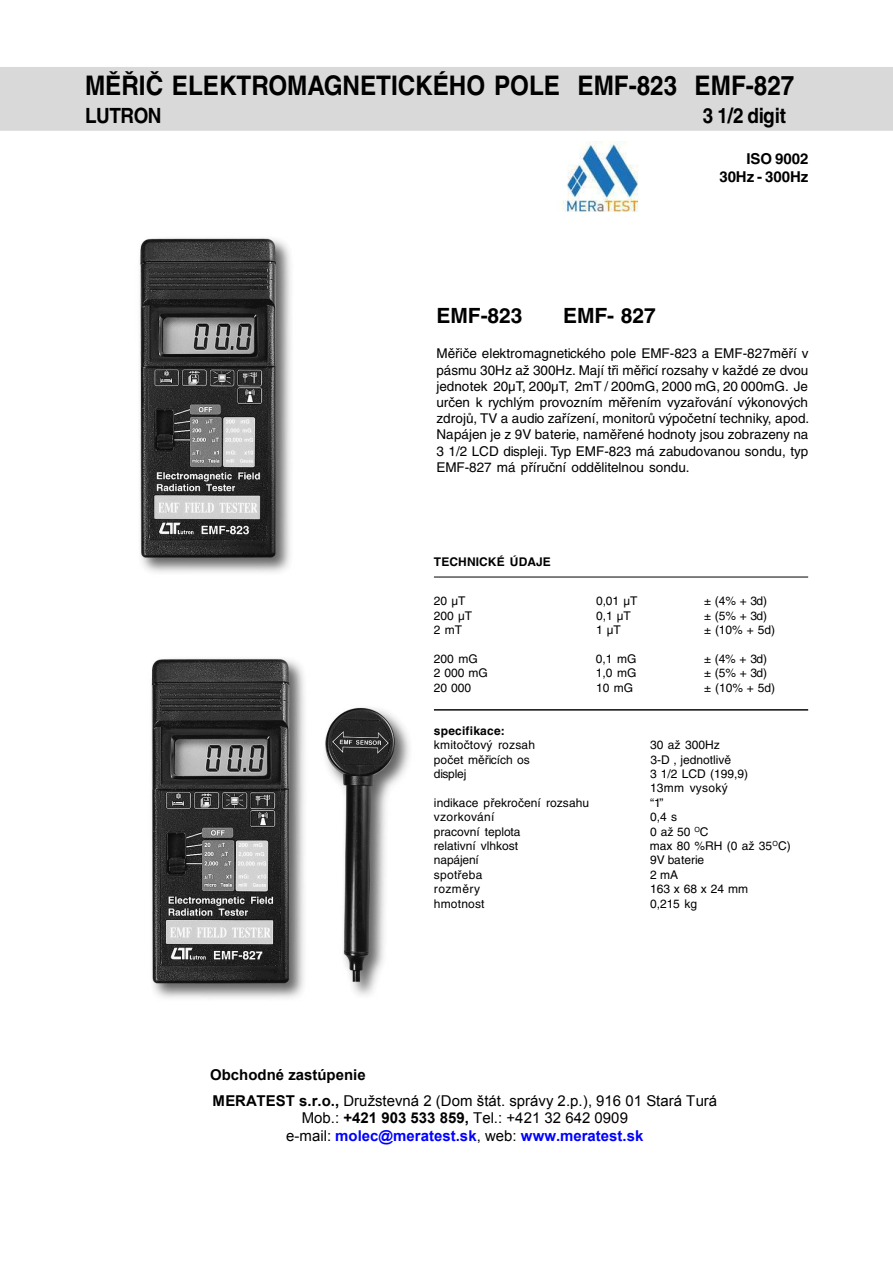
<style>
.page{position:relative;width:893px;height:1263px;background:#fff}
.page>*{position:absolute;margin:0;border:0;box-sizing:border-box;transform-origin:0 0}
.t1{font:700 27px "Helvetica CE";color:#000;scale:.9 1}
.t2{font:700 21px "Helvetica CE";color:#000;scale:.9 1}
.t3{font:700 21px "Helvetica CE";color:#000}
.t4{font:15px/26px "Arial";color:#000}
.t5{font:700 15px/18px "Helvetica CE";letter-spacing:-.005em;color:#000;text-align:right}
.t6{font:13.5px/16.2px "Helvetica CE";letter-spacing:-.005em;color:#000;text-align:justify}
.t7{font:12px "Helvetica CE";color:#000}
.t8{font:12px/14.4px "Helvetica CE";letter-spacing:.02em;color:#000}
.t9{font:700 12px "Helvetica CE";letter-spacing:.01em;color:#000}
.t10{font:12px "Helvetica CE";letter-spacing:.025em;color:#000}
.t11{font:12px "Helvetica CE";letter-spacing:.04em;color:#000}
.s1{font-weight:700}
.s2{font-weight:700;color:#00f}
</style>
<div class="page">
<div style="left:0;top:67px;width:892px;height:64px;background:#d9d9d9"></div>
<img style="left:151px;top:658px;width:259px;height:341px">
<hr style="left:434px;top:577px;width:374px;height:1px;background:#000">
<img style="left:139px;top:238px;width:152px;height:335px">
<hr style="left:434px;top:709px;width:374px;height:2px;background:#000">
<img style="left:563px;top:142px;width:75px;height:71px">
<h1 class="t1" style="left:85px;top:75px;width:789px">MĚŘIČ ELEKTROMAGNETICKÉHO POLE EMF-823 EMF-827</h1>
<h2 class="t2" style="left:85px;top:107px;width:86px">LUTRON</h2>
<h2 class="t2" style="left:702px;top:107px;width:94px">3 1/2 digit</h2>
<p class="t5" style="left:719px;top:151px;width:90px">ISO 9002<br>30Hz - 300Hz</p>
<h2 class="t3" style="left:436px;top:308px;width:88px">EMF-823</h2>
<h2 class="t3" style="left:563px;top:308px;width:94px">EMF- 827</h2>
<p class="t6" style="left:436px;top:347px;width:374px">Měřiče elektromagnetického pole EMF-823 a EMF-827měří v pásmu 30Hz až 300Hz. Mají tři měřicí rozsahy v každé ze dvou jednotek 20µT, 200µT, 2mT / 200mG, 2000 mG, 20 000mG. Je určen k rychlým provozním měřením vyzařování výkonových zdrojů, TV a audio zařízení, monitorů výpočetní techniky, apod.<br>Napájen je z 9V baterie, naměřené hodnoty jsou zobrazeny na 3 1/2 LCD displeji. Typ EMF-823 má zabudovanou sondu, typ EMF-827 má příruční oddělitelnou sondu.</p>
<p class="t9" style="left:434px;top:557px;width:118px">TECHNICKÉ ÚDAJE</p>
<p class="t7" style="left:434px;top:596px;width:33px">20 µT</p>
<p class="t7" style="left:596px;top:596px;width:43px">0,01 µT</p>
<p class="t7" style="left:704px;top:596px;width:65px">± (4% + 3d)</p>
<p class="t7" style="left:434px;top:611px;width:40px">200 µT</p>
<p class="t7" style="left:596px;top:611px;width:36px">0,1 µT</p>
<p class="t7" style="left:704px;top:611px;width:65px">± (5% + 3d)</p>
<p class="t7" style="left:434px;top:625px;width:30px">2 mT</p>
<p class="t7" style="left:596px;top:625px;width:26px">1 µT</p>
<p class="t7" style="left:704px;top:625px;width:72px">± (10% + 5d)</p>
<p class="t7" style="left:434px;top:654px;width:45px">200 mG</p>
<p class="t7" style="left:596px;top:654px;width:42px">0,1 mG</p>
<p class="t7" style="left:704px;top:654px;width:65px">± (4% + 3d)</p>
<p class="t7" style="left:434px;top:668px;width:55px">2 000 mG</p>
<p class="t7" style="left:596px;top:668px;width:42px">1,0 mG</p>
<p class="t7" style="left:704px;top:668px;width:65px">± (5% + 3d)</p>
<p class="t7" style="left:434px;top:683px;width:39px">20 000</p>
<p class="t7" style="left:596px;top:683px;width:39px">10 mG</p>
<p class="t7" style="left:704px;top:683px;width:72px">± (10% + 5d)</p>
<p class="t9" style="left:434px;top:726px;width:72px">specifikace:</p>
<p class="t8" style="left:434px;top:739px;width:103px">kmitočtový rozsah</p>
<p class="t7" style="left:650px;top:740px;width:71px">30 až 300Hz</p>
<p class="t7" style="left:434px;top:755px;width:97px">počet měřicích os</p>
<p class="t7" style="left:650px;top:755px;width:82px">3-D , jednotlivě</p>
<p class="t7" style="left:434px;top:769px;width:34px">displej</p>
<p class="t8" style="left:650px;top:768px;width:99px">3 1/2 LCD (199,9)<br>13mm vysoký</p>
<p class="t7" style="left:434px;top:798px;width:157px">indikace překročení rozsahu</p>
<p class="t7" style="left:650px;top:798px;width:15px">“1”</p>
<p class="t10" style="left:434px;top:812px;width:62px">vzorkování</p>
<p class="t7" style="left:650px;top:812px;width:29px">0,4 s</p>
<p class="t7" style="left:434px;top:827px;width:88px">pracovní teplota</p>
<p class="t7" style="left:650px;top:827px;width:60px">0 až 50 <sup>O</sup>C</p>
<p class="t7" style="left:434px;top:841px;width:86px">relativní vlhkost</p>
<p class="t7" style="left:649px;top:841px;width:142px">max 80 %RH (0 až 35<sup>O</sup>C)</p>
<p class="t7" style="left:434px;top:856px;width:47px">napájení</p>
<p class="t7" style="left:650px;top:856px;width:56px">9V baterie</p>
<p class="t8" style="left:434px;top:869px;width:50px">spotřeba</p>
<p class="t7" style="left:650px;top:870px;width:30px">2 mA</p>
<p class="t11" style="left:434px;top:884px;width:48px">rozměry</p>
<p class="t7" style="left:650px;top:884px;width:99px">163 x 68 x 24 mm</p>
<p class="t7" style="left:434px;top:899px;width:52px">hmotnost</p>
<p class="t7" style="left:650px;top:899px;width:49px">0,215 kg</p>
<p class="t4" style="left:210px;top:1062px;width:508px"><span class="s1">Obchodné zastúpenie<br>MERATEST s.r.o.,</span> Družstevná 2 (Dom štát. správy 2.p.), 916 01 Stará Turá</p>
<p class="t4" style="left:286px;top:1110px;width:359px;line-height:17.2px;text-align:center">Mob.: <span class="s1">+421 903 533 859,</span> Tel.: +421 32 642 0909 e-mail: <span class="s2">molec@meratest.sk</span>, web: <span class="s2">www.meratest.sk</span></p>
</div>
